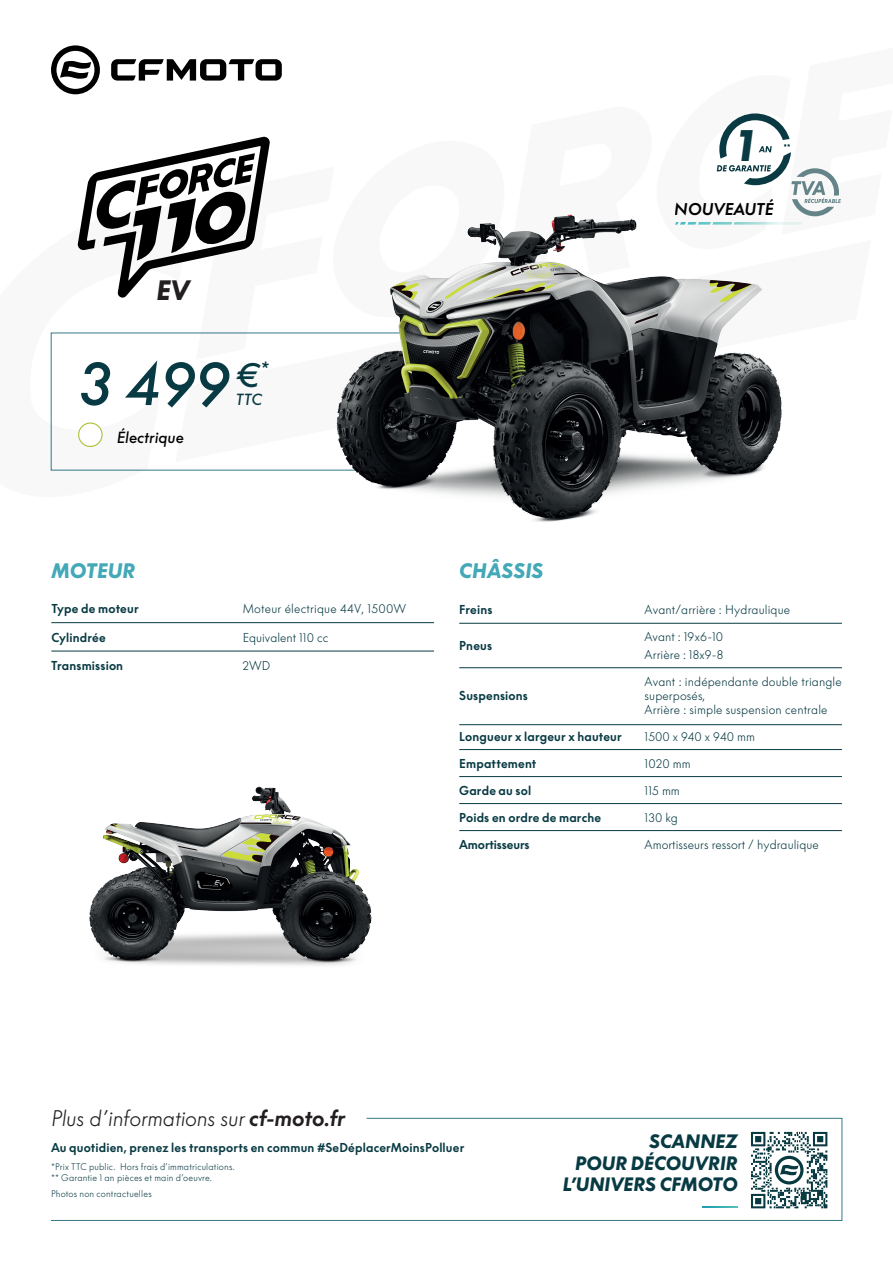
<style>
.page{position:relative;width:893px;height:1263px;background:#fff}
.page>*{position:absolute;margin:0;border:0;box-sizing:border-box;transform-origin:0 0}
.t1{font:italic 58.5px "Supreme LL";color:#083a43}
.t2{font:italic 900 42.75px "Supreme LL";color:#093a43}
.t3{font:italic 900 26.1px "Supreme LL";color:#231f20}
.t4{font:italic 300 21px "Supreme LL";letter-spacing:-.01em;color:#231f20}
.t5{font:italic 900 19.5px "Supreme LL";letter-spacing:.01em;color:#43a8b7}
.t6{font:italic 900 18px/21.6px "Supreme LL";letter-spacing:.01em;color:#083a43;text-align:right}
.t7{font:italic 700 15.75px "Supreme LL";color:#000001}
.t8{font:italic 15px "Supreme LL";color:#000001}
.t9{font:italic 15px "Supreme LL";color:#083a43}
.t10{font:300 12px/14.4px "Supreme LL";letter-spacing:.01em;color:#083a43}
.t11{font:12px "Supreme LL Bold Flat";letter-spacing:.015em;color:#083a43}
.t12{font:12px "Supreme LL Bold Flat";letter-spacing:-.01em;color:#083a43}
.t13{font:300 9px/10.8px "Supreme LL";letter-spacing:.02em;color:#083a43}
.s1{font-weight:700}
</style>
<div class="page">
<svg style="left:111px;top:59px;width:171px;height:22px"></svg>
<svg style="left:51px;top:45px;width:49px;height:49px"></svg>
<svg style="left:51px;top:1118px;width:791px;height:103px"></svg>
<img style="left:229px;top:170px;width:590px;height:352px">
<img style="left:89px;top:786px;width:283px;height:180px">
<div style="left:78px;top:422px;width:25px;height:25px;background:#fff;border:1px solid #b0be36;border-radius:50%"></div>
<svg style="left:77px;top:136px;width:193px;height:164px"></svg>
<hr style="left:51px;top:622px;width:383px;height:1px;background:#083a43">
<hr style="left:459px;top:623px;width:383px;height:1px;background:#083a43">
<hr style="left:51px;top:651px;width:383px;height:1px;background:#083a43">
<hr style="left:459px;top:776px;width:383px;height:1px;background:#083a43">
<hr style="left:459px;top:803px;width:383px;height:1px;background:#083a43">
<hr style="left:459px;top:830px;width:383px;height:1px;background:#083a43">
<hr style="left:459px;top:749px;width:383px;height:1px;background:#083a43">
<hr style="left:459px;top:724px;width:383px;height:1px;background:#083a43">
<hr style="left:459px;top:667px;width:383px;height:1px;background:#083a43">
<svg style="left:675px;top:222px;width:127px;height:3px"></svg>
<svg style="left:717px;top:113px;width:124px;height:103px"></svg>
<h2 class="t2" style="left:737px;top:121px;width:18px">1</h2>
<h3 class="t3" style="left:157px;top:275px;width:34px">EV</h3>
<h1 class="t1" style="left:79px;top:351px;width:192px">3 499<sup>€</sup><sup>*</sup></h1>
<p class="t9" style="left:236px;top:391px;width:28px">TTC</p>
<p class="t8" style="left:117px;top:429px;width:69px">Électrique</p>
<h3 class="t7" style="left:675px;top:201px;width:100px">NOUVEAUTÉ</h3>
<h3 class="t5" style="left:459px;top:559px;width:86px">CHÂSSIS</h3>
<h3 class="t5" style="left:51px;top:559px;width:85px">MOTEUR</h3>
<p class="t11" style="left:51px;top:602px;width:89px">Type de moteur</p>
<p class="t11" style="left:459px;top:602px;width:35px">Freins</p>
<p class="t11" style="left:51px;top:630px;width:56px">Cylindrée</p>
<p class="t10" style="left:243px;top:600px;width:165px">Moteur électrique 44V, 1500W</p>
<p class="t10" style="left:243px;top:628px;width:87px">Equivalent 110 cc</p>
<p class="t10" style="left:645px;top:626px;width:80px;line-height:18px">Avant : 19x6-10<br>Arrière : 18x9-8</p>
<p class="t10" style="left:645px;top:601px;width:147px">Avant/arrière : Hydraulique</p>
<p class="t11" style="left:459px;top:638px;width:34px">Pneus</p>
<p class="t10" style="left:242px;top:657px;width:29px">2WD</p>
<p class="t11" style="left:51px;top:659px;width:74px">Transmission</p>
<p class="t11" style="left:459px;top:689px;width:70px">Suspensions</p>
<p class="t10" style="left:645px;top:673px;width:199px">Avant : indépendante double triangle superposés,<br>Arrière : simple suspension centrale</p>
<p class="t11" style="left:459px;top:730px;width:164px">Longueur x largeur x hauteur</p>
<p class="t10" style="left:645px;top:728px;width:112px">1500 x 940 x 940 mm</p>
<p class="t11" style="left:459px;top:757px;width:79px">Empattement</p>
<p class="t11" style="left:459px;top:784px;width:74px">Garde au sol</p>
<p class="t10" style="left:645px;top:755px;width:48px">1020 mm</p>
<p class="t10" style="left:645px;top:782px;width:37px">115 mm</p>
<p class="t11" style="left:459px;top:811px;width:143px">Poids en ordre de marche</p>
<p class="t10" style="left:645px;top:809px;width:35px">130 kg</p>
<p class="t12" style="left:459px;top:838px;width:72px">Amortisseurs</p>
<p class="t10" style="left:645px;top:836px;width:176px">Amortisseurs ressort / hydraulique</p>
<h3 class="t4" style="left:51px;top:1099px;width:296px">Plus d’informations sur <span class="s1">cf-moto.fr</span></h3>
<p class="t11" style="left:51px;top:1141px;width:415px">Au quotidien, prenez les transports en commun #SeDéplacerMoinsPolluer</p>
<p class="t13" style="left:51px;top:1160px;width:185px">*Prix TTC public. Hors frais d’immatriculations. ** Garantie 1 an pièces et main d’oeuvre.</p>
<p class="t13" style="left:51px;top:1187px;width:102px">Photos non contractuelles</p>
<h3 class="t6" style="left:563px;top:1131px;width:176px">SCANNEZ<br>POUR DÉCOUVRIR<br>L’UNIVERS CFMOTO</h3>
</div>
